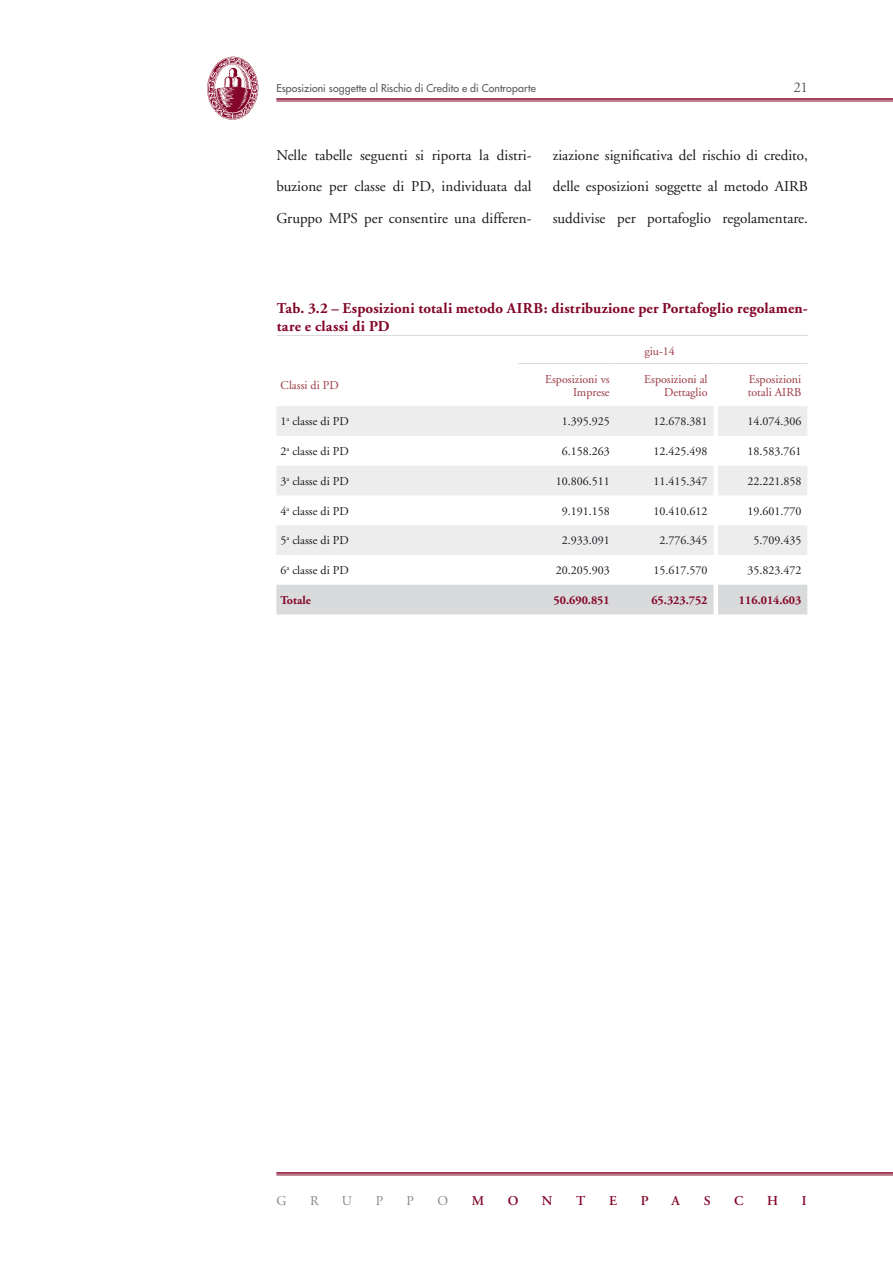
<style>
.page{position:relative;width:893px;height:1263px;background:#fff}
.page>*{position:absolute;margin:0;border:0;box-sizing:border-box;transform-origin:0 0}
.t1{font:15px/31.5px "Adobe Garamond";color:#1a171c;text-align:justify}
.t2{font:700 15px/18px "Adobe Garamond";letter-spacing:.01em;color:#830628}
.t3{font:15px "Adobe Garamond";color:#58585a}
.t4{font:600 13.5px "Adobe Garamond";color:#830628}
.t5{font:13.5px "Adobe Garamond";color:#87888a}
.t6{font:12px "Adobe Garamond";color:#1a171c}
.t7{font:12px/13.5px "Adobe Garamond";color:#9b3842;text-align:right}
.t8{font:700 12px "Adobe Garamond";color:#830628}
.t9{font:10.5px "Futura";letter-spacing:.005em;color:#58585a}
</style>
<div class="page">
<hr style="left:276px;top:1172px;width:617px;height:2px;background:#830628">
<hr style="left:276px;top:1175px;width:617px;height:1px;background:#830628">
<hr style="left:276px;top:98px;width:617px;height:2px;background:#830628">
<hr style="left:276px;top:101px;width:617px;height:1px;background:#830628">
<img style="left:208px;top:56px;width:51px;height:64px">
<hr style="left:277px;top:335px;width:531px;height:1px;background:#d9dadb">
<svg style="left:276px;top:406px;width:531px;height:149px;fill:#ededee"></svg>
<div style="left:276px;top:585px;width:531px;height:29px;background:#d9dadb"></div>
<svg style="left:518px;top:363px;width:200px;height:1px"></svg>
<hr style="left:718px;top:363px;width:89px;height:1px;background:#d9dadb">
<p class="t9" style="left:276px;top:81px;width:261px">Esposizioni soggette al Rischio di Credito e di Controparte</p>
<p class="t3" style="left:793px;top:79px;width:16px">21</p>
<p class="t1" style="left:276px;top:140px;width:257px">Nelle tabelle seguenti si riporta la distri&shy;buzione per classe di PD, individuata dal Gruppo MPS per consentire una differen-</p>
<p class="t1" style="left:553px;top:140px;width:257px">ziazione significativa del rischio di credito, delle esposizioni soggette al metodo AIRB suddivise per portafoglio regolamentare.</p>
<p class="t2" style="left:277px;top:299px;width:532px">Tab. 3.2 – Esposizioni totali metodo AIRB: distribuzione per Portafoglio regolamen&shy;tare e classi di PD</p>
<p class="t7" style="left:644px;top:345px;width:32px">giu-14</p>
<p class="t7" style="left:281px;top:379px;width:60px">Classi di PD</p>
<p class="t7" style="left:545px;top:372px;width:66px">Esposizioni vs<br>Imprese</p>
<p class="t7" style="left:644px;top:372px;width:65px">Esposizioni al<br>Dettaglio</p>
<p class="t7" style="left:748px;top:372px;width:55px;text-align:left">Esposizioni totali AIRB</p>
<p class="t6" style="left:281px;top:415px;width:70px">1<sup>a</sup> classe di PD</p>
<p class="t6" style="left:562px;top:415px;width:49px">1.395.925</p>
<p class="t6" style="left:653px;top:415px;width:55px">12.678.381</p>
<p class="t6" style="left:747px;top:415px;width:55px">14.074.306</p>
<p class="t6" style="left:281px;top:445px;width:70px">2<sup>a</sup> classe di PD</p>
<p class="t6" style="left:562px;top:445px;width:49px">6.158.263</p>
<p class="t6" style="left:653px;top:445px;width:55px">12.425.498</p>
<p class="t6" style="left:747px;top:445px;width:55px">18.583.761</p>
<p class="t6" style="left:281px;top:475px;width:70px">3<sup>a</sup> classe di PD</p>
<p class="t6" style="left:556px;top:475px;width:55px">10.806.511</p>
<p class="t6" style="left:653px;top:475px;width:55px">11.415.347</p>
<p class="t6" style="left:747px;top:475px;width:55px">22.221.858</p>
<p class="t6" style="left:281px;top:504px;width:70px">4<sup>a</sup> classe di PD</p>
<p class="t6" style="left:562px;top:504px;width:49px">9.191.158</p>
<p class="t6" style="left:653px;top:504px;width:55px">10.410.612</p>
<p class="t6" style="left:747px;top:504px;width:55px">19.601.770</p>
<p class="t6" style="left:281px;top:534px;width:70px">5<sup>a</sup> classe di PD</p>
<p class="t6" style="left:562px;top:534px;width:49px">2.933.091</p>
<p class="t6" style="left:659px;top:534px;width:49px">2.776.345</p>
<p class="t6" style="left:753px;top:534px;width:49px">5.709.435</p>
<p class="t6" style="left:281px;top:564px;width:70px">6<sup>a</sup> classe di PD</p>
<p class="t6" style="left:556px;top:564px;width:55px">20.205.903</p>
<p class="t6" style="left:653px;top:564px;width:55px">15.617.570</p>
<p class="t6" style="left:747px;top:564px;width:55px">35.823.472</p>
<p class="t8" style="left:281px;top:594px;width:32px">Totale</p>
<p class="t8" style="left:554px;top:594px;width:58px">50.690.851</p>
<p class="t8" style="left:651px;top:594px;width:58px">65.323.752</p>
<p class="t8" style="left:739px;top:594px;width:64px">116.014.603</p>
<p class="t5" style="left:276px;top:1193px;width:12px">G</p>
<p class="t5" style="left:310px;top:1193px;width:10px">r</p>
<p class="t5" style="left:342px;top:1193px;width:12px">u</p>
<p class="t5" style="left:376px;top:1193px;width:9px">p</p>
<p class="t5" style="left:407px;top:1193px;width:9px">p</p>
<p class="t5" style="left:438px;top:1193px;width:12px">o</p>
<p class="t4" style="left:472px;top:1193px;width:14px">M</p>
<p class="t4" style="left:508px;top:1193px;width:12px">O</p>
<p class="t4" style="left:542px;top:1193px;width:12px">N</p>
<p class="t4" style="left:576px;top:1193px;width:11px">T</p>
<p class="t4" style="left:609px;top:1193px;width:9px">E</p>
<p class="t4" style="left:641px;top:1193px;width:9px">P</p>
<p class="t4" style="left:671px;top:1193px;width:10px">A</p>
<p class="t4" style="left:704px;top:1193px;width:8px">S</p>
<p class="t4" style="left:734px;top:1193px;width:11px">C</p>
<p class="t4" style="left:767px;top:1193px;width:12px">H</p>
<p class="t4" style="left:802px;top:1193px;width:6px">I</p>
</div>
